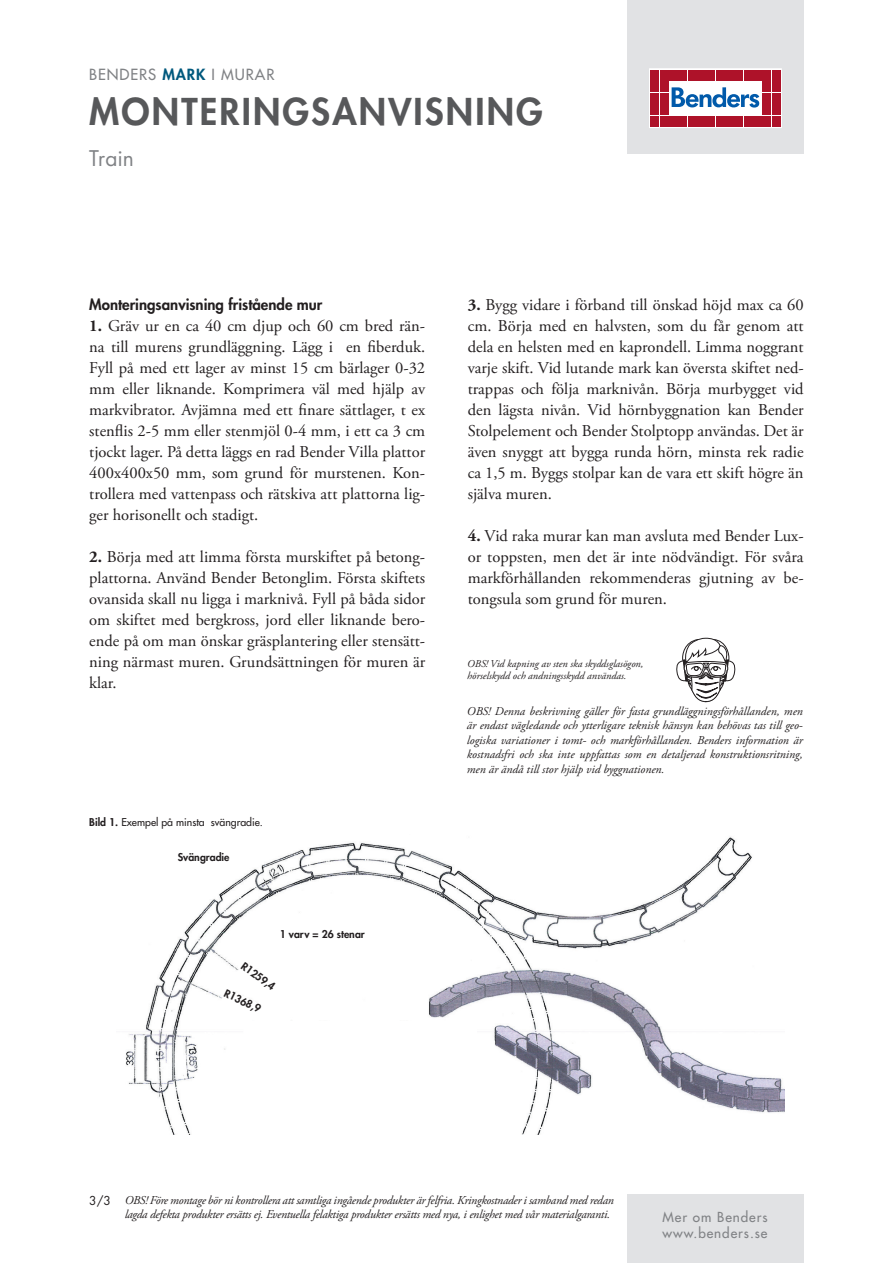
<style>
.page{position:relative;width:893px;height:1263px;background:#fff}
.page>*{position:absolute;margin:0;border:0;box-sizing:border-box;transform-origin:0 0}
.t1{font:800 36px "Futura Std";letter-spacing:.06em;color:#57585a}
.t2{font:21px "Futura Std";color:#808285}
.t3{font:16.5px/21px "Adobe Garamond Pro";color:#231f20;text-align:justify}
.t4{font:800 15px "Futura Std";color:#231f20}
.t5{font:500 15px "Futura Std";letter-spacing:.06em;color:#808285}
.t6{font:500 13.5px/16.2px "Futura Std";letter-spacing:.07em;color:#808285}
.t7{font:italic 12px/14.4px "Adobe Garamond Pro";letter-spacing:-.02em;color:#231f20;text-align:justify}
.t8{font:12px "Futura Std";color:#231f20}
.t9{font:italic 10.5px/12.6px "Adobe Garamond Pro";color:#231f20}
.t10{font:800 10.5px "Futura Std";color:#231f20}
.t11{font:500 10.5px "Futura Std";color:#231f20}
.s1{font-weight:800;color:#00597d}
.s2{font-weight:700}
.s3{font-weight:800}
</style>
<div class="page">
<div style="left:627px;top:0;width:177px;height:153px;background:#e1e2e4"></div>
<svg style="left:649px;top:69px;width:132px;height:59px;background:#eac5cb"></svg>
<div style="left:651px;top:70px;width:8px;height:10px;background:#ae1229"></div>
<div style="left:660px;top:70px;width:8px;height:10px;background:#ae1229"></div>
<div style="left:651px;top:81px;width:8px;height:11px;background:#ae1229"></div>
<div style="left:660px;top:81px;width:8px;height:11px;background:#ae1229"></div>
<div style="left:651px;top:93px;width:8px;height:10px;background:#ae1229"></div>
<div style="left:660px;top:93px;width:8px;height:10px;background:#ae1229"></div>
<div style="left:651px;top:104px;width:8px;height:11px;background:#ae1229"></div>
<div style="left:660px;top:104px;width:8px;height:11px;background:#ae1229"></div>
<div style="left:651px;top:116px;width:8px;height:10px;background:#ae1229"></div>
<div style="left:660px;top:116px;width:8px;height:10px;background:#ae1229"></div>
<div style="left:669px;top:70px;width:8px;height:10px;background:#ae1229"></div>
<div style="left:679px;top:70px;width:8px;height:10px;background:#ae1229"></div>
<div style="left:688px;top:70px;width:8px;height:10px;background:#ae1229"></div>
<div style="left:697px;top:70px;width:9px;height:10px;background:#ae1229"></div>
<div style="left:707px;top:70px;width:8px;height:10px;background:#ae1229"></div>
<div style="left:716px;top:70px;width:8px;height:10px;background:#ae1229"></div>
<div style="left:725px;top:70px;width:9px;height:10px;background:#ae1229"></div>
<div style="left:735px;top:70px;width:8px;height:10px;background:#ae1229"></div>
<div style="left:744px;top:70px;width:8px;height:10px;background:#ae1229"></div>
<div style="left:753px;top:70px;width:9px;height:10px;background:#ae1229"></div>
<div style="left:669px;top:116px;width:8px;height:10px;background:#ae1229"></div>
<div style="left:679px;top:116px;width:8px;height:10px;background:#ae1229"></div>
<div style="left:688px;top:116px;width:8px;height:10px;background:#ae1229"></div>
<div style="left:697px;top:116px;width:9px;height:10px;background:#ae1229"></div>
<div style="left:707px;top:116px;width:8px;height:10px;background:#ae1229"></div>
<div style="left:716px;top:116px;width:8px;height:10px;background:#ae1229"></div>
<div style="left:725px;top:116px;width:9px;height:10px;background:#ae1229"></div>
<div style="left:735px;top:116px;width:8px;height:10px;background:#ae1229"></div>
<div style="left:744px;top:116px;width:8px;height:10px;background:#ae1229"></div>
<div style="left:753px;top:116px;width:9px;height:10px;background:#ae1229"></div>
<div style="left:763px;top:70px;width:8px;height:10px;background:#ae1229"></div>
<div style="left:772px;top:70px;width:8px;height:10px;background:#ae1229"></div>
<div style="left:763px;top:81px;width:8px;height:11px;background:#ae1229"></div>
<div style="left:772px;top:81px;width:8px;height:11px;background:#ae1229"></div>
<div style="left:763px;top:93px;width:8px;height:10px;background:#ae1229"></div>
<div style="left:772px;top:93px;width:8px;height:10px;background:#ae1229"></div>
<div style="left:763px;top:104px;width:8px;height:11px;background:#ae1229"></div>
<div style="left:772px;top:104px;width:8px;height:11px;background:#ae1229"></div>
<div style="left:763px;top:116px;width:8px;height:10px;background:#ae1229"></div>
<div style="left:772px;top:116px;width:8px;height:10px;background:#ae1229"></div>
<svg style="left:672px;top:87px;width:87px;height:21px;background:#90b6d9"></svg>
<div style="left:627px;top:1195px;width:177px;height:68px;background:#e1e2e4"></div>
<img style="left:126px;top:837px;width:659px;height:297px">
<div style="left:89px;top:827px;width:163px;height:40px;background:#fff"></div>
<div style="left:280px;top:930px;width:121px;height:23px;background:#fff"></div>
<div style="left:243px;top:1021px;width:234px;height:93px;background:#fff"></div>
<svg style="left:219px;top:960px;width:72px;height:69px"></svg>
<svg style="left:676px;top:638px;width:59px;height:64px"></svg>
<p class="t5" style="left:89px;top:65px;width:187px">BENDERS <span class="s1">MARK</span> I MURAR</p>
<h1 class="t1" style="left:89px;top:89px;width:455px">MONTERINGSANVISNING</h1>
<p class="t2" style="left:89px;top:145px;width:46px">Train</p>
<p class="t4" style="left:89px;top:295px;width:235px">Monteringsanvisning fristående mur</p>
<p class="t3" style="left:89px;top:316px;width:337px"><span class="s2">1.</span> Gräv ur en ca 40 cm djup och 60 cm bred rän&shy;na till murens grundläggning. Lägg i en fiberduk.<br>Fyll på med ett lager av minst 15 cm bärlager 0-32 mm eller liknande. Komprimera väl med hjälp av markvibrator. Avjämna med ett finare sättlager, t ex stenflis 2-5 mm eller stenmjöl 0-4 mm, i ett ca 3 cm tjockt lager. På detta läggs en rad Bender Villa plattor 400x400x50 mm, som grund för murstenen. Kon&shy;trollera med vattenpass och rätskiva att plattorna lig&shy;ger horisonellt och stadigt.</p>
<p class="t3" style="left:89px;top:547px;width:337px"><span class="s2">2.</span> Börja med att limma första murskiftet på betong&shy;plattorna. Använd Bender Betonglim. Första skiftets ovansida skall nu ligga i marknivå. Fyll på båda sidor om skiftet med bergkross, jord eller liknande bero&shy;ende på om man önskar gräsplantering eller stensätt&shy;ning närmast muren. Grundsättningen för muren är klar.</p>
<p class="t11" style="left:89px;top:816px;width:175px"><span class="s3">Bild 1.</span> Exempel på minsta svängradie.</p>
<p class="t10" style="left:178px;top:850px;width:53px">Svängradie</p>
<p class="t10" style="left:280px;top:928px;width:86px">1 varv = 26 stenar</p>
<p class="t10" style="left:246px;top:959px;width:41px;rotate:36deg">R1259,4</p>
<p class="t10" style="left:228px;top:986px;width:41px;rotate:26deg">R1368,9</p>
<p class="t3" style="left:468px;top:294px;width:337px"><span class="s2">3.</span> Bygg vidare i förband till önskad höjd max ca 60 cm. Börja med en halvsten, som du får genom att dela en helsten med en kaprondell. Limma noggrant varje skift. Vid lutande mark kan översta skiftet ned&shy;trappas och följa marknivån. Börja murbygget vid den lägsta nivån. Vid hörnbyggnation kan Bender Stolpelement och Bender Stolptopp användas. Det är även snyggt att bygga runda hörn, minsta rek radie ca 1,5 m. Byggs stolpar kan de vara ett skift högre än själva muren.</p>
<p class="t3" style="left:468px;top:525px;width:337px"><span class="s2">4.</span> Vid raka murar kan man avsluta med Bender Lux&shy;or toppsten, men det är inte nödvändigt. För svåra markförhållanden rekommenderas gjutning av be&shy;tongsula som grund för muren.</p>
<p class="t9" style="left:467px;top:657px;width:178px">OBS! Vid kapning av sten ska skyddsglasögon, hörselskydd och andningsskydd användas.</p>
<p class="t7" style="left:467px;top:704px;width:337px">OBS! Denna beskrivning gäller för fasta grundläggningsförhållanden, men är endast vägledande och ytterligare teknisk hänsyn kan behövas tas till geo&shy;logiska variationer i tomt- och markförhållanden. Benders information är kostnadsfri och ska inte uppfattas som en detaljerad konstruktionsritning, men är ändå till stor hjälp vid byggnationen.</p>
<p class="t8" style="left:89px;top:1193px;width:23px">3/3</p>
<p class="t7" style="left:125px;top:1193px;width:491px">OBS! Före montage bör ni kontrollera att samtliga ingående produkter är felfria. Kringkostnader i samband med redan lagda defekta produkter ersätts ej. Eventuella felaktiga produkter ersätts med nya, i enlighet med vår materialgaranti.</p>
<p class="t6" style="left:662px;top:1209px;width:107px">Mer om Benders www.benders.se</p>
</div>
